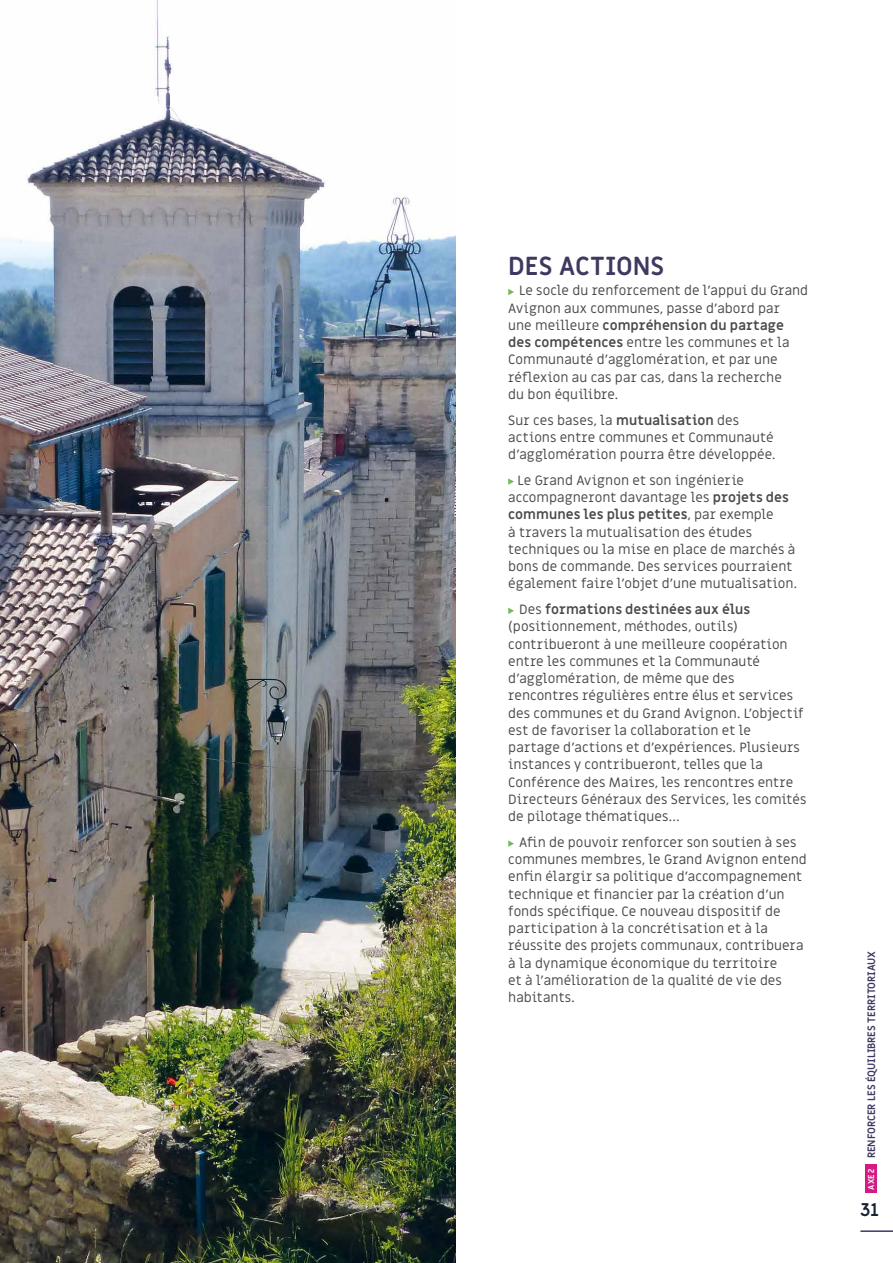
<style>
.page{position:relative;width:893px;height:1263px;background:#fff}
.page>*{position:absolute;margin:0;border:0;box-sizing:border-box;transform-origin:0 0}
.t1{font:700 25.5px "Miriam Libre";letter-spacing:-.005em;color:#3d3961}
.t2{font:700 18px "Miriam Libre";color:#192135}
.t3{font:13.5px/17.2px "Miriam Libre";letter-spacing:.005em;color:#4a4a49}
.t4{font:700 10.5px "Miriam Libre";letter-spacing:-.01em;color:#3d3961}
.s1{font-weight:700}
.s2{font-size:8.25px;color:#fff}
</style>
<div class="page">
<svg style="left:508px;top:289px;width:6px;height:6px"></svg>
<svg style="left:508px;top:478px;width:6px;height:7px"></svg>
<svg style="left:508px;top:608px;width:6px;height:6px"></svg>
<svg style="left:508px;top:840px;width:6px;height:7px"></svg>
<img style="left:0;top:0;width:455px;height:1263px">
<hr style="left:860px;top:1230px;width:33px;height:2px;background:#3d3961">
<div style="left:865px;top:1164px;width:12px;height:29px;background:#d51b83"></div>
<h1 class="t1" style="left:508px;top:250px;width:158px">DES ACTIONS</h1>
<p class="t3" style="left:508px;top:282px;width:302px;text-indent:11px">Le socle du renforcement de l’appui du Grand Avignon aux communes, passe d’abord par<br>une meilleure <span class="s1">compréhension du partage des compétences</span> entre les communes et la Communauté d’agglomération, et par une réflexion au cas par cas, dans la recherche<br>du bon équilibre.</p>
<p class="t3" style="left:508px;top:412px;width:269px">Sur ces bases, la <span class="s1">mutualisation</span> des actions entre communes et Communauté d’agglomération pourra être développée.</p>
<p class="t3" style="left:508px;top:472px;width:290px;text-indent:9px">Le Grand Avignon et son ingénierie accompagneront davantage les <span class="s1">projets des communes les plus petites</span>, par exemple<br>à travers la mutualisation des études techniques ou la mise en place de marchés à bons de commande. Des services pourraient également faire l’objet d’une mutualisation.</p>
<p class="t3" style="left:508px;top:601px;width:300px;text-indent:11px">Des <span class="s1">formations destinées aux élus </span>(positionnement, méthodes, outils) contribueront à une meilleure coopération entre les communes et la Communauté d’agglomération, de même que des rencontres régulières entre élus et services des communes et du Grand Avignon. L’objectif est de favoriser la collaboration et le<br>partage d’actions et d’expériences. Plusieurs instances y contribueront, telles que la Conférence des Maires, les rencontres entre Directeurs Généraux des Services, les comités de pilotage thématiques…</p>
<p class="t3" style="left:508px;top:834px;width:300px;text-indent:11px">Afin de pouvoir renforcer son soutien à ses communes membres, le Grand Avignon entend enfin élargir sa politique d’accompagnement technique et financier par la création d’un fonds spécifique. Ce nouveau dispositif de participation à la concrétisation et à la réussite des projets communaux, contribuera à la dynamique économique du territoire<br>et à l’amélioration de la qualité de vie des habitants.</p>
<p class="t4" style="left:865px;top:1190px;width:240px;rotate:-90deg"><span class="s2">AXE 2</span> RENFORCER LES ÉQUILIBRES TERRITORIAUX</p>
<h2 class="t2" style="left:860px;top:1199px;width:20px">31</h2>
</div>
